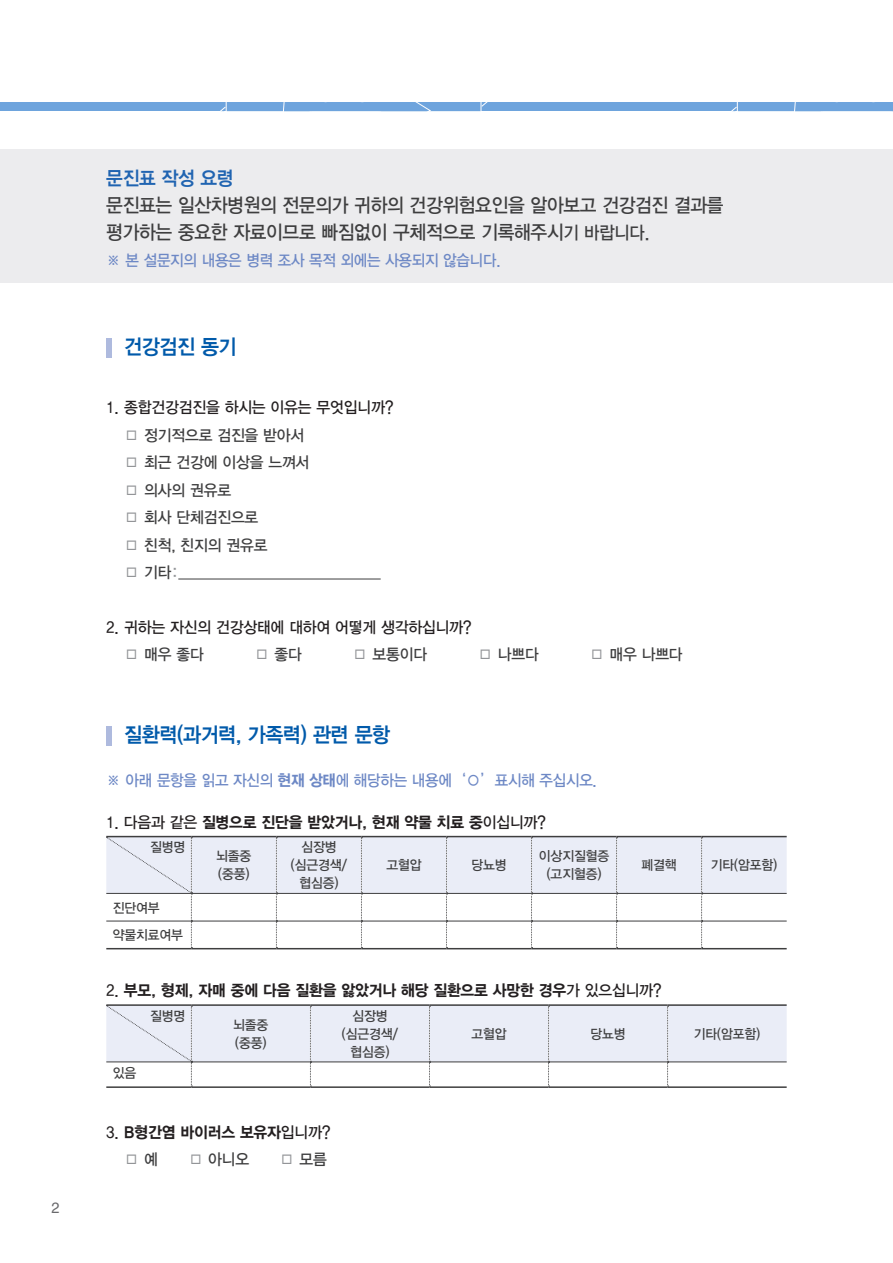
<style>
.page{position:relative;width:893px;height:1263px;background:#fff}
.page>*{position:absolute;margin:0;border:0;box-sizing:border-box;transform-origin:0 0}
.t1{font:21px "YDIYGO340";letter-spacing:-.02em;color:#015aaa;scale:.93 1}
.t2{font:19.5px "YDIYGO330";letter-spacing:-.015em;color:#3e3e3f;scale:.93 1}
.t3{font:19.5px "YDIYGO340";letter-spacing:-.015em;color:#2064b1;scale:.93 1}
.t4{font:15.75px "YDIYGO350";letter-spacing:-.01em;color:#231f20;scale:.95 1}
.t5{font:15.75px "YDIYGO330";letter-spacing:-.01em;color:#3e3e3f;scale:.95 1}
.t6{font:15.75px "YDIYGO330";letter-spacing:-.015em;color:#6d88c5;scale:.93 1}
.t7{font:15.75px "YDIYGO330";letter-spacing:-.01em;color:#231f20;scale:.95 1}
.t8{font:15.75px "YDIYGO330";color:#939598;scale:.95 1}
.t9{font:15px "Helvetica LT Std";color:#69696c}
.t10{font:13.5px "YDIYGO330";letter-spacing:-.01em;color:#3e3e3f;scale:.95 1}
.s1{font-size:18px}
.s2{color:#939598}
.s3{color:#3e3e3f}
.s4{font-family:"YDIYGO350"}
.s5{font-family:"YDIYGO330"}
</style>
<div class="page">
<div style="left:0;top:149px;width:893px;height:134px;background:#ececee"></div>
<hr style="left:178px;top:578px;width:203px;height:1px;background:#3e3e3f">
<div style="left:106px;top:338px;width:6px;height:20px;background:#aebade"></div>
<div style="left:106px;top:726px;width:6px;height:20px;background:#aebade"></div>
<hr style="left:106px;top:948px;width:85px;height:1px;background:#3e3e3f">
<hr style="left:702px;top:948px;width:85px;height:1px;background:#3e3e3f">
<hr style="left:191px;top:948px;width:85px;height:1px;background:#3e3e3f">
<hr style="left:276px;top:948px;width:85px;height:1px;background:#3e3e3f">
<hr style="left:361px;top:948px;width:85px;height:1px;background:#3e3e3f">
<hr style="left:446px;top:948px;width:85px;height:1px;background:#3e3e3f">
<hr style="left:531px;top:948px;width:86px;height:1px;background:#3e3e3f">
<hr style="left:617px;top:948px;width:85px;height:1px;background:#3e3e3f">
<hr style="left:106px;top:1004px;width:85px;height:2px;background:#3e3e3f">
<hr style="left:668px;top:1004px;width:119px;height:2px;background:#3e3e3f">
<hr style="left:106px;top:1086px;width:85px;height:2px;background:#3e3e3f">
<hr style="left:668px;top:1086px;width:119px;height:2px;background:#3e3e3f">
<hr style="left:191px;top:1004px;width:119px;height:2px;background:#3e3e3f">
<hr style="left:310px;top:1004px;width:119px;height:2px;background:#3e3e3f">
<hr style="left:429px;top:1004px;width:120px;height:2px;background:#3e3e3f">
<hr style="left:549px;top:1004px;width:119px;height:2px;background:#3e3e3f">
<hr style="left:191px;top:1086px;width:119px;height:2px;background:#3e3e3f">
<hr style="left:310px;top:1086px;width:119px;height:2px;background:#3e3e3f">
<hr style="left:429px;top:1086px;width:120px;height:2px;background:#3e3e3f">
<hr style="left:549px;top:1086px;width:119px;height:2px;background:#3e3e3f">
<svg style="left:106px;top:1005px;width:681px;height:82px"></svg>
<svg style="left:106px;top:836px;width:681px;height:112px"></svg>
<div style="left:0;top:102px;width:893px;height:9px;background:#6ea4dd"></div>
<svg style="left:220px;top:102px;width:268px;height:9px"></svg>
<svg style="left:731px;top:102px;width:144px;height:9px"></svg>
<p class="t9" style="left:52px;top:1199px;width:10px">2</p>
<p class="t3" style="left:106px;top:166px;width:138px">문진표 작성 요령</p>
<p class="t2" style="left:106px;top:194px;width:665px">문진표는 일산차병원의 전문의가 귀하의 건강위험요인을 알아보고 건강검진 결과를</p>
<p class="t2" style="left:106px;top:221px;width:586px">평가하는 중요한 자료이므로 빠짐없이 구체적으로 기록해주시<span class="s1">기 바랍니다.</span></p>
<p class="t6" style="left:106px;top:251px;width:425px">※ 본 설문지의 내용은 병력 조사 목적 외에는 사용되지 않습니다.</p>
<p class="t1" style="left:124px;top:335px;width:122px">건강검진 동기</p>
<p class="t7" style="left:106px;top:399px;width:304px">1. 종합건강검진을 하시는 이유는 무엇입니까?</p>
<p class="t5" style="left:124px;top:426px;width:191px"><span class="s2">□</span> 정기적으로 검진을 받아서</p>
<p class="t5" style="left:124px;top:454px;width:196px"><span class="s2">□</span> 최근 건강에 이상을 느껴서</p>
<p class="t5" style="left:124px;top:481px;width:114px"><span class="s2">□</span> 의사의 권유로</p>
<p class="t5" style="left:124px;top:509px;width:143px"><span class="s2">□</span> 회사 단체검진으로</p>
<p class="t5" style="left:124px;top:536px;width:152px"><span class="s2">□</span> 친척, 친지의 권유로</p>
<p class="t8" style="left:124px;top:564px;width:58px">□ <span class="s3">기타</span>:</p>
<p class="t7" style="left:106px;top:618px;width:386px">2. 귀하는 자신의 건강상태에 대하여 어떻게 생각하십니까?</p>
<p class="t5" style="left:124px;top:646px;width:85px"><span class="s2">□</span> 매우 좋다</p>
<p class="t5" style="left:255px;top:646px;width:51px"><span class="s2">□</span> 좋다</p>
<p class="t5" style="left:353px;top:646px;width:80px"><span class="s2">□</span> 보통이다</p>
<p class="t5" style="left:478px;top:646px;width:66px"><span class="s2">□</span> 나쁘다</p>
<p class="t5" style="left:589px;top:646px;width:100px"><span class="s2">□</span> 매우 나쁘다</p>
<p class="t1" style="left:124px;top:723px;width:287px">질환력(과거력, 가족력) 관련 문항</p>
<p class="t6" style="left:106px;top:771px;width:529px">※ 아래 문항을 읽고 자신의 <span class="s4">현재 상태</span>에 해당하는 내용에‘○’표시해 주십시오.</p>
<p class="t4" style="left:106px;top:814px;width:465px"><span class="s5">1. 다음과 같은</span> 질병으로 진단을 받았거나, 현재 약물 치료 중<span class="s5">이십니까?</span></p>
<p class="t10" style="left:150px;top:840px;width:38px">질병명</p>
<p class="t10" style="left:216px;top:849px;width:38px">뇌졸중</p>
<p class="t10" style="left:218px;top:867px;width:35px">(중풍)</p>
<p class="t10" style="left:301px;top:840px;width:38px">심장병</p>
<p class="t10" style="left:291px;top:858px;width:61px">(심근경색/</p>
<p class="t10" style="left:299px;top:876px;width:43px">협심증)</p>
<p class="t10" style="left:539px;top:849px;width:75px">이상지질혈증</p>
<p class="t10" style="left:547px;top:867px;width:59px">(고지혈증)</p>
<p class="t10" style="left:386px;top:858px;width:38px">고혈압</p>
<p class="t10" style="left:471px;top:858px;width:38px">당뇨병</p>
<p class="t10" style="left:113px;top:900px;width:51px">진단여부</p>
<p class="t10" style="left:113px;top:927px;width:75px">약물치료여부</p>
<p class="t10" style="left:641px;top:858px;width:38px">폐결핵</p>
<p class="t10" style="left:711px;top:858px;width:71px">기타(암포함)</p>
<p class="t4" style="left:106px;top:982px;width:586px"><span class="s5">2.</span> 부모, 형제, 자매 중에 다음 질환을 앓았거나 해당 질환으로 사망한 경우<span class="s5">가 있으십니까?</span></p>
<p class="t10" style="left:150px;top:1008px;width:38px">질병명</p>
<p class="t10" style="left:233px;top:1017px;width:38px">뇌졸중</p>
<p class="t10" style="left:235px;top:1035px;width:35px">(중풍)</p>
<p class="t10" style="left:352px;top:1008px;width:38px">심장병</p>
<p class="t10" style="left:342px;top:1026px;width:61px">(심근경색/</p>
<p class="t10" style="left:350px;top:1044px;width:43px">협심증)</p>
<p class="t10" style="left:471px;top:1026px;width:38px">고혈압</p>
<p class="t10" style="left:590px;top:1026px;width:38px">당뇨병</p>
<p class="t10" style="left:694px;top:1026px;width:71px">기타(암포함)</p>
<p class="t10" style="left:113px;top:1065px;width:26px">있음</p>
<p class="t4" style="left:106px;top:1124px;width:238px"><span class="s5">3.</span> B형간염 바이러스 보유자<span class="s5">입니까?</span></p>
<p class="t8" style="left:124px;top:1151px;width:37px">□ <span class="s3">예</span></p>
<p class="t5" style="left:188px;top:1151px;width:66px"><span class="s2">□</span> 아니오</p>
<p class="t5" style="left:280px;top:1151px;width:51px"><span class="s2">□</span> 모름</p>
</div>
